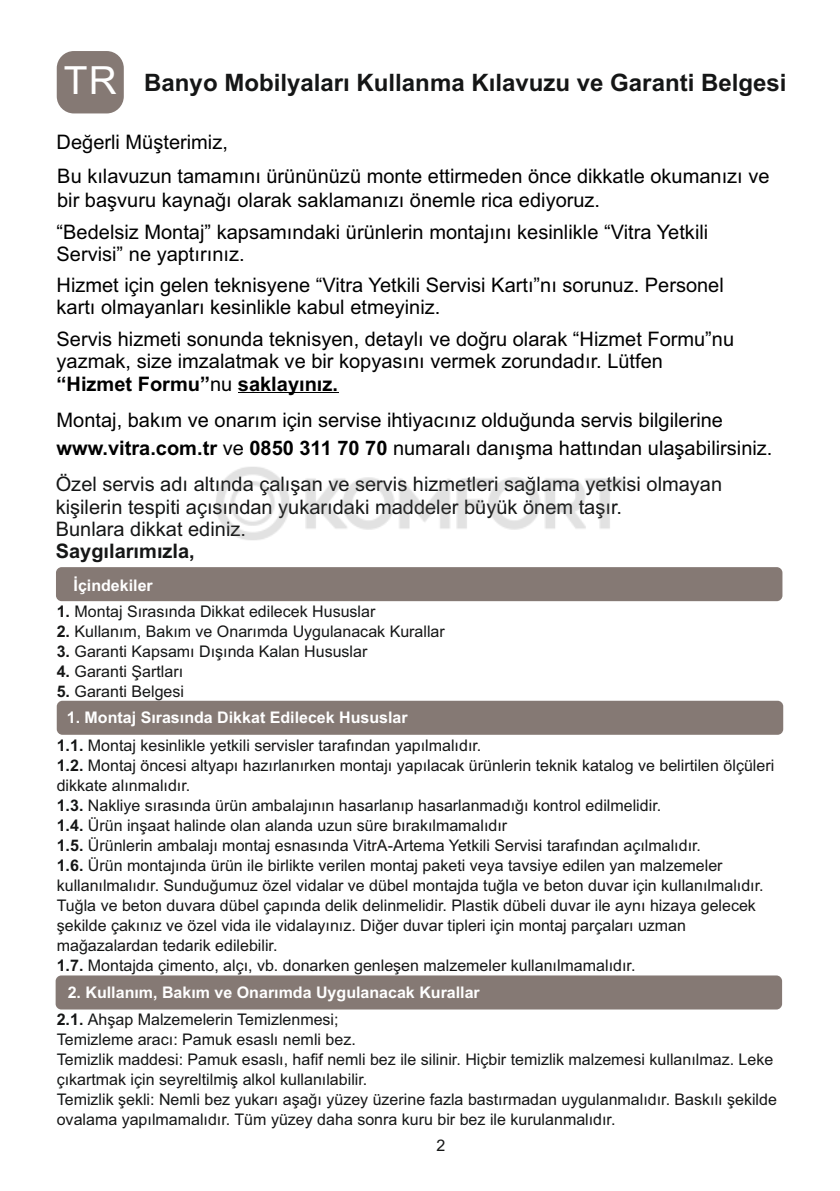
<style>
.page{position:relative;width:840px;height:1191px;background:#fff}
.page>*{position:absolute;margin:0;border:0;box-sizing:border-box;transform-origin:0 0}
.t1{font:700 24px "Arial";color:#151616}
.t2{font:20px/33.2px "Arial";color:#000}
.t3{font:20px/22.4px "Arial";color:#151616}
.t4{font:700 20px "Arial";color:#151616}
.t5{font:16px/20px "Arial";color:#151616}
.t6{font:700 16px/27px "Arial";color:#fff}
.s1{font-weight:400;font-size:38.8px;color:#fff}
.s2{font-weight:700}
.s3{color:#151616}
.s4{font-weight:400;color:#151616}
</style>
<div class="page">
<div style="left:56px;top:975px;width:725px;height:34px;background:#857974;border-radius:6px"></div>
<div style="left:57px;top:700px;width:725px;height:35px;background:#857974;border-radius:6px"></div>
<div style="left:56px;top:567px;width:726px;height:34px;background:#857974;border-radius:6px"></div>
<hr style="left:238px;top:392px;width:100px;height:1px;background:#000">
<div style="left:57px;top:51px;width:67px;height:62px;background:#857974;border-radius:17px"></div>
<img style="left:216px;top:467px;width:409px;height:73px">
<h1 class="t1" style="left:64px;top:73px;width:723px"><span class="s1">TR</span> Banyo Mobilyaları Kullanma Kılavuzu ve Garanti Belgesi</h1>
<p class="t2" style="left:57px;top:128px;width:714px">Değerli Müşterimiz,<br>Bu kılavuzun tamamını ürününüzü monte ettirmeden önce dikkatle okumanızı ve</p>
<p class="t2" style="left:57px;top:186px;width:653px;line-height:31.4px">bir başvuru kaynağı olarak saklamanızı önemle rica ediyoruz.<br>“Bedelsiz Montaj” kapsamındaki ürünlerin montajını kesinlikle “Vitra Yetkili</p>
<p class="t2" style="left:57px;top:240px;width:668px;line-height:31px">Servisi” ne yaptırınız.<br>Hizmet için gelen teknisyene “Vitra Yetkili Servisi Kartı”nı sorunuz. Personel</p>
<p class="t2" style="left:57px;top:293px;width:678px;line-height:31.6px">kartı olmayanları kesinlikle kabul etmeyiniz.<br>Servis hizmeti sonunda teknisyen, detaylı ve doğru olarak “Hizmet Formu”nu</p>
<p class="t2" style="left:57px;top:352px;width:607px;line-height:22.4px">yazmak, size imzalatmak ve bir kopyasını vermek zorundadır. Lütfen <span class="s2">“Hizmet Formu”</span>nu <span class="s2">saklayınız.</span></p>
<p class="t2" style="left:57px;top:408px;width:717px;line-height:27.4px">Montaj, bakım ve onarım için servise ihtiyacınız olduğunda servis bilgilerine <span class="s2">www.vitra.com.tr</span> ve <span class="s2">0850 311 70 70</span> numaralı danışma hattından ulaşabilirsiniz.</p>
<p class="t3" style="left:56px;top:475px;width:667px">Özel servis adı altında çalışan ve servis hizmetleri sağlama yetkisi olmayan kişilerin tespiti açısından yukarıdaki maddeler büyük önem taşır.<br>Bunlara dikkat ediniz.</p>
<p class="t4" style="left:56px;top:544px;width:140px">Saygılarımızla,</p>
<p class="t6" style="left:73px;top:573px;width:81px">İçindekiler</p>
<p class="t5" style="left:57px;top:602px;width:320px"><span class="s2">1.</span> Montaj Sırasında Dikkat edilecek Hususlar</p>
<p class="t5" style="left:57px;top:622px;width:389px"><span class="s2">2.</span> Kullanım, Bakım ve Onarımda Uygulanacak Kurallar</p>
<p class="t5" style="left:57px;top:642px;width:312px"><span class="s2">3.</span> Garanti Kapsamı Dışında Kalan Hususlar</p>
<p class="t5" style="left:57px;top:662px;width:128px"><span class="s2">4.</span> Garanti Şartları</p>
<p class="t5" style="left:57px;top:682px;width:129px"><span class="s2">5.</span> Garanti Belgesi</p>
<p class="t5" style="left:57px;top:736px;width:426px"><span class="s2">1.1.</span> Montaj kesinlikle yetkili servisler tarafından yapılmalıdır.</p>
<p class="t6" style="left:67px;top:705px;width:342px">1. Montaj Sırasında Dikkat Edilecek Hususlar</p>
<p class="t5" style="left:57px;top:756px;width:718px"><span class="s2">1.2.</span> Montaj öncesi altyapı hazırlanırken montajı yapılacak ürünlerin teknik katalog ve belirtilen ölçüleri dikkate alınmalıdır.</p>
<p class="t5" style="left:57px;top:796px;width:605px"><span class="s2">1.3.</span> Nakliye sırasında ürün ambalajının hasarlanıp hasarlanmadığı kontrol edilmelidir.<br><span class="s2">1.4.</span> Ürün inşaat halinde olan alanda uzun süre bırakılmamalıdır</p>
<p class="t5" style="left:57px;top:836px;width:645px"><span class="s2">1.5.</span> Ürünlerin ambalajı montaj esnasında VitrA-Artema Yetkili Servisi tarafından açılmalıdır.</p>
<p class="t5" style="left:57px;top:856px;width:708px"><span class="s2">1.6.</span> Ürün montajında ürün ile birlikte verilen montaj paketi veya tavsiye edilen yan malzemeler kullanılmalıdır. Sunduğumuz özel vidalar ve dübel montajda tuğla ve beton duvar için kullanılmalıdır.<br>Tuğla ve beton duvara dübel çapında delik delinmelidir. Plastik dübeli duvar ile aynı hizaya gelecek şekilde çakınız ve özel vida ile vidalayınız. Diğer duvar tipleri için montaj parçaları uzman mağazalardan tedarik edilebilir.</p>
<p class="t5" style="left:57px;top:956px;width:580px"><span class="s2">1.7.</span> Montajda çimento, alçı, vb. donarken genleşen malzemeler kullanılmamalıdır.</p>
<p class="t6" style="left:57px;top:980px;width:424px;text-indent:11px">2. Kullanım, Bakım ve Onarımda Uygulanacak Kurallar<br><span class="s3">2.1.</span> <span class="s4">Ahşap Malzemelerin Temizlenmesi;</span></p>
<p class="t5" style="left:57px;top:1031px;width:300px">Temizleme aracı: Pamuk esaslı nemli bez.</p>
<p class="t5" style="left:57px;top:1051px;width:717px">Temizlik maddesi: Pamuk esaslı, hafif nemli bez ile silinir. Hiçbir temizlik malzemesi kullanılmaz. Leke çıkartmak için seyreltilmiş alkol kullanılabilir.</p>
<p class="t5" style="left:57px;top:1091px;width:721px">Temizlik şekli: Nemli bez yukarı aşağı yüzey üzerine fazla bastırmadan uygulanmalıdır. Baskılı şekilde ovalama yapılmamalıdır. Tüm yüzey daha sonra kuru bir bez ile kurulanmalıdır.</p>
<p class="t5" style="left:436px;top:1137px;width:10px">2</p>
</div>
